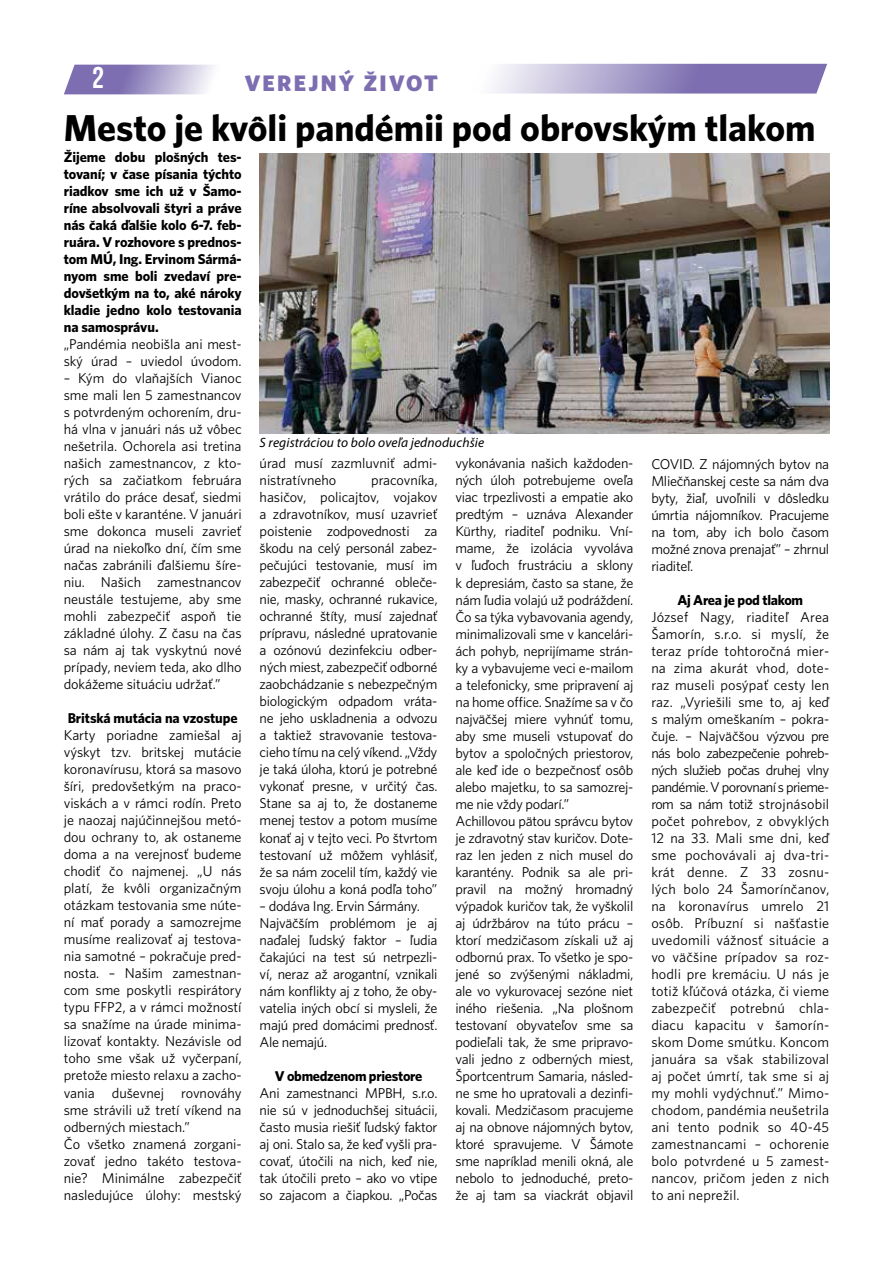
<style>
.page{position:relative;width:893px;height:1263px;background:#fff}
.page>*{position:absolute;margin:0;border:0;box-sizing:border-box;transform-origin:0 0}
.t1{font:37.5px "Whitney CE Bold";color:#000}
.t2{font:30px "Bebas Neue";color:#fff}
.t3{font:22.5px "Whitney CE Black";letter-spacing:.1em;color:#7c6eb0}
.t4{font:14.25px/17px "Whitney C Ebook";letter-spacing:-.02em;color:#000}
.t5{font:14.25px/17px "Whitney CE Bold";letter-spacing:-.005em;color:#000;text-align:justify}
.t6{font:italic 13.5px "Myriad Pro";letter-spacing:.01em;color:#000}
</style>
<div class="page">
<svg style="left:64px;top:65px;width:150px;height:29px;background:#a79dc9"></svg>
<svg style="left:492px;top:64px;width:335px;height:30px;background:#a59bc8"></svg>
<img style="left:260px;top:153px;width:569px;height:281px">
<h2 class="t2" style="left:92px;top:61px;width:13px">2</h2>
<h1 class="t1" style="left:64px;top:105px;width:753px">Mesto je kvôli pandémii pod obrovským tlakom</h1>
<p class="t5" style="left:64px;top:148px;width:179px">Žijeme dobu plošných tes&shy;tovaní; v čase písania týchto riadkov sme ich už v Šamo&shy;ríne absolvovali štyri a práve nás čaká ďalšie kolo 6-7. feb&shy;ruára. V rozhovore s prednos&shy;tom MÚ, Ing. Ervinom Sármá&shy;nyom sme boli zvedaví pre&shy;dovšetkým na to, aké nároky kladie jedno kolo testovania na samosprávu.</p>
<p class="t4" style="left:64px;top:335px;width:179px">„Pandémia neobišla ani mest&shy;ský úrad – uviedol úvodom.</p>
<p class="t4" style="left:64px;top:369px;width:179px;text-align:justify">– Kým do vlaňajších Vianoc sme mali len 5 zamestnancov s potvrdeným ochorením, dru&shy;há vlna v januári nás už vôbec nešetrila. Ochorela asi tretina našich zamestnancov, z kto&shy;rých sa začiatkom februára vrátilo do práce desať, siedmi boli ešte v karanténe. V januári sme dokonca museli zavrieť úrad na niekoľko dní, čím sme načas zabránili ďalšiemu šíre&shy;niu. Našich zamestnancov neustále testujeme, aby sme mohli zabezpečiť aspoň tie základné úlohy. Z času na čas sa nám aj tak vyskytnú nové prípady, neviem teda, ako dlho dokážeme situáciu udržať.”</p>
<p class="t5" style="left:68px;top:709px;width:172px">Britská mutácia na vzostupe</p>
<p class="t4" style="left:64px;top:726px;width:179px">Karty poriadne zamiešal aj výskyt tzv. britskej mutácie koronavírusu, ktorá sa masovo šíri, predovšetkým na praco&shy;viskách a v rámci rodín. Preto je naozaj najúčinnejšou metó&shy;dou ochrany to, ak ostaneme doma a na verejnosť budeme chodiť čo najmenej. „U nás platí, že kvôli organizačným otázkam testovania sme núte&shy;ní mať porady a samozrejme musíme realizovať aj testova&shy;nia samotné – pokračuje pred&shy;nosta. – Našim zamestnan&shy;com sme poskytli respirátory typu FFP2, a v rámci možností sa snažíme na úrade minima&shy;lizovať kontakty. Nezávisle od toho sme však už vyčerpaní, pretože miesto relaxu a zacho&shy;vania duševnej rovnováhy sme strávili už tretí víkend na odberných miestach.”<br>Čo všetko znamená zorgani&shy;zovať jedno takéto testova&shy;nie? Minimálne zabezpečiť nasledujúce úlohy: mestský</p>
<h3 class="t3" style="left:245px;top:69px;width:195px">VEREJNÝ ŽIVOT</h3>
<p class="t6" style="left:260px;top:434px;width:226px">S registráciou to bolo oveľa jednoduchšie</p>
<p class="t4" style="left:260px;top:455px;width:179px">úrad musí zazmluvniť admi&shy;nistratívneho</p>
<p class="t4" style="left:455px;top:455px;width:179px">vykonávania našich každoden&shy;ných úloh potrebujeme oveľa viac trpezlivosti a empatie ako predtým – uznáva Alexander<br>Kürthy, riaditeľ podniku. Vní&shy;mame, že izolácia vyvoláva v ľuďoch frustráciu a sklony k depresiám, často sa stane, že nám ľudia volajú už podráždení.<br>Čo sa týka vybavovania agendy, minimalizovali sme v kancelári&shy;ách pohyb, neprijímame strán&shy;ky a vybavujeme veci e-mailom a telefonicky, sme pripravení aj na home office. Snažíme sa v čo najväčšej miere vyhnúť tomu, aby sme museli vstupovať do bytov a spoločných priestorov, ale keď ide o bezpečnosť osôb alebo majetku, to sa samozrej&shy;me nie vždy podarí.”<br>Achillovou pätou správcu bytov je zdravotný stav kuričov. Dote&shy;raz len jeden z nich musel do karantény. Podnik sa ale pri&shy;pravil na možný hromadný výpadok kuričov tak, že vyškolil aj údržbárov na túto prácu – ktorí medzičasom získali už aj odbornú prax. To všetko je spo&shy;jené so zvýšenými nákladmi, ale vo vykurovacej sezóne niet iného riešenia. „Na plošnom testovaní obyvateľov sme sa podieľali tak, že sme pripravo&shy;vali jedno z odberných miest,<br>Športcentrum Samaria, násled&shy;ne sme ho upratovali a dezinfi&shy;kovali. Medzičasom pracujeme aj na obnove nájomných bytov, ktoré spravujeme. V Šámote sme napríklad menili okná, ale nebolo to jednoduché, preto&shy;že aj tam sa viackrát objavil</p>
<p class="t4" style="left:651px;top:455px;width:179px;text-align:justify">COVID. Z nájomných bytov na Mliečňanskej ceste sa nám dva byty, žiaľ, uvoľnili v dôsledku úmrtia nájomníkov. Pracujeme na tom, aby ich bolo časom možné znova prenajať” – zhrnul riaditeľ.</p>
<p class="t4" style="left:260px;top:472px;width:179px;text-align:justify;text-indent:112px">pracovníka, hasičov, policajtov, vojakov a zdravotníkov, musí uzavrieť poistenie zodpovednosti za škodu na celý personál zabez&shy;pečujúci testovanie, musí im zabezpečiť ochranné obleče&shy;nie, masky, ochranné rukavice, ochranné štíty, musí zajednať prípravu, následné upratovanie a ozónovú dezinfekciu odber&shy;ných miest, zabezpečiť odborné zaobchádzanie s nebezpečným biologickým odpadom vráta&shy;ne jeho uskladnenia a odvozu a taktiež stravovanie testova&shy;cieho tímu na celý víkend. „Vždy je taká úloha, ktorú je potrebné vykonať presne, v určitý čas.<br>Stane sa aj to, že dostaneme menej testov a potom musíme konať aj v tejto veci. Po štvrtom testovaní už môžem vyhlásiť, že sa nám zocelil tím, každý vie svoju úlohu a koná podľa toho”</p>
<p class="t4" style="left:260px;top:897px;width:179px">– dodáva Ing. Ervin Sármány.<br>Najväčším problémom je aj naďalej ľudský faktor – ľudia čakajúci na test sú netrpezli&shy;ví, neraz až arogantní, vznikali nám konflikty aj z toho, že oby&shy;vatelia iných obcí si mysleli, že majú pred domácimi prednosť.<br>Ale nemajú.</p>
<p class="t5" style="left:275px;top:1067px;width:149px">V obmedzenom priestore</p>
<p class="t4" style="left:260px;top:1084px;width:179px;text-align:justify">Ani zamestnanci MPBH, s.r.o. nie sú v jednoduchšej situácii, často musia riešiť ľudský faktor aj oni. Stalo sa, že keď vyšli pra&shy;covať, útočili na nich, keď nie, tak útočili preto – ako vo vtipe so zajacom a čiapkou. „Počas</p>
<p class="t5" style="left:677px;top:591px;width:127px">Aj Area je pod tlakom</p>
<p class="t4" style="left:651px;top:608px;width:179px;text-align:justify">József Nagy, riaditeľ Area Šamorín, s.r.o. si myslí, že teraz príde tohtoročná mier&shy;na zima akurát vhod, dote&shy;raz museli posýpať cesty len raz. „Vyriešili sme to, aj keď s malým omeškaním – pokra&shy;čuje. – Najväčšou výzvou pre nás bolo zabezpečenie pohreb&shy;ných služieb počas druhej vlny pandémie. V porovnaní s prieme&shy;rom sa nám totiž strojnásobil počet pohrebov, z obvyklých 12 na 33. Mali sme dni, keď sme pochovávali aj dva-tri&shy;krát denne. Z 33 zosnu&shy;lých bolo 24 Šamorínčanov, na koronavírus umrelo 21 osôb. Príbuzní si našťastie uvedomili vážnosť situácie a vo väčšine prípadov sa roz&shy;hodli pre kremáciu. U nás je totiž kľúčová otázka, či vieme zabezpečiť potrebnú chla&shy;diacu kapacitu v šamorín&shy;skom Dome smútku. Koncom januára sa však stabilizoval aj počet úmrtí, tak sme si aj my mohli vydýchnuť.” Mimo&shy;chodom, pandémia neušetrila ani tento podnik so 40-45 zamestnancami – ochorenie bolo potvrdené u 5 zamest&shy;nancov, pričom jeden z nich to ani neprežil.</p>
</div>
